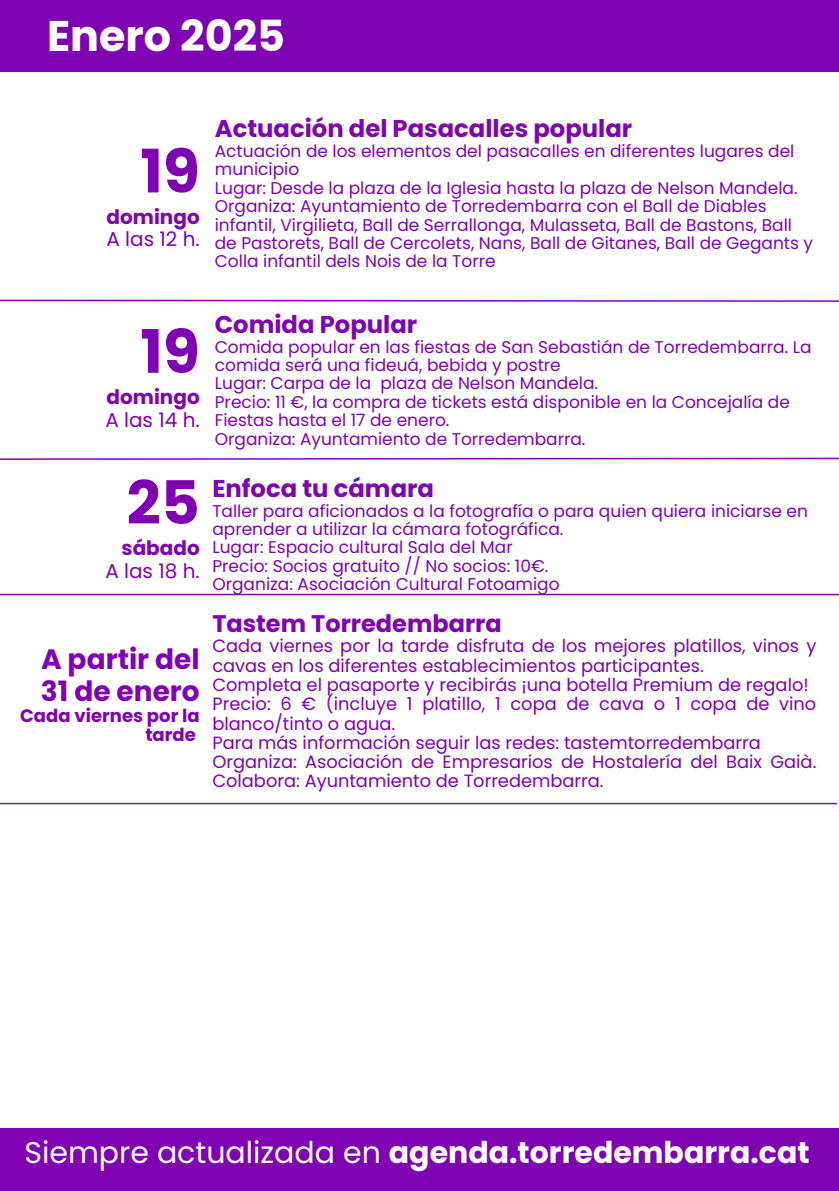
<style>
.page{position:relative;width:839px;height:1191px;background:#fff}
.page>*{position:absolute;margin:0;border:0;box-sizing:border-box;transform-origin:0 0}
.t1{font:700 60px "Poppins";color:#7f03b2}
.t2{font:700 42.8px "Poppins";color:#fff}
.t3{font:700 30px "Poppins";color:#fff}
.t4{font:700 28px/31.6px "Poppins";color:#8000b2}
.t5{font:700 24.2px "Poppins";color:#7f03b2}
.t6{font:700 24px "Poppins";color:#8000b2}
.t7{font:20px/22.4px "Poppins";color:#7f03b2}
.t8{font:700 18px/19.6px "Poppins";color:#8000b2;text-align:right}
.t9{font:17.8px/19.2px "Poppins";color:#8000b2}
.t10{font:17px/18.4px "Poppins";color:#7f03b2}
.s1{font-weight:700}
.s2{font-weight:400}
</style>
<div class="page">
<div style="left:0;top:0;width:838px;height:71px;background:#7f03b2"></div>
<hr style="left:0;top:594px;width:838px;height:1px;background:#7f03b2">
<svg style="left:0;top:457px;width:838px;height:3px"></svg>
<svg style="left:0;top:299px;width:838px;height:3px"></svg>
<hr style="left:0;top:803px;width:836px;height:1px;background:#7f03b2">
<div style="left:0;top:1128px;width:838px;height:63px;background:#7f03b2"></div>
<h1 class="t2" style="left:47px;top:6px;width:239px">Enero 2025</h1>
<p class="t1" style="left:140px;top:129px;width:61px">19</p>
<p class="t7" style="left:106px;top:206px;width:95px"><span class="s1">domingo<br></span>A las 12 h.</p>
<p class="t5" style="left:215px;top:112px;width:419px">Actuación del Pasacalles popular</p>
<p class="t10" style="left:215px;top:142px;width:581px">Actuación de los elementos del pasacalles en diferentes lugares del municipio</p>
<p class="t10" style="left:215px;top:179px;width:584px">Lugar: Desde la plaza de la Iglesia hasta la plaza de Nelson Mandela.</p>
<p class="t10" style="left:215px;top:197px;width:599px">Organiza: Ayuntamiento de Torredembarra con el Ball de Diables infantil, Virgilieta, Ball de Serrallonga, Mulasseta, Ball de Bastons, Ball de Pastorets, Ball de Cercolets, Nans, Ball de Gitanes, Ball de Gegants y Colla infantil dels Nois de la Torre</p>
<h4 class="t1" style="left:140px;top:310px;width:61px">19</h4>
<h4 class="t7" style="left:105px;top:386px;width:96px"><span class="s1">domingo<br></span>A las 14 h.</h4>
<p class="t1" style="left:126px;top:461px;width:75px">25</p>
<p class="t7" style="left:105px;top:537px;width:96px;text-align:right"><span class="s1">sábado<br></span>A las 18 h.</p>
<h4 class="t4" style="left:41px;top:644px;width:160px">A partir del<br>31 de enero</h4>
<h4 class="t8" style="left:20px;top:706px;width:181px">Cada viernes por la tarde</h4>
<p class="t5" style="left:215px;top:307px;width:204px">Comida Popular</p>
<p class="t10" style="left:215px;top:337px;width:598px">Comida popular en las fiestas de San Sebastián de Torredembarra. La comida será una fideuá, bebida y postre</p>
<p class="t10" style="left:215px;top:374px;width:385px">Lugar: Carpa de la plaza de Nelson Mandela.</p>
<p class="t10" style="left:215px;top:393px;width:576px">Precio: 11 €, la compra de tickets está disponible en la Concejalía de<br>Fiestas hasta el 17 de enero.</p>
<p class="t10" style="left:215px;top:429px;width:372px">Organiza: Ayuntamiento de Torredembarra.</p>
<h3 class="t5" style="left:212px;top:471px;width:223px">Enfoca tu cámara</h3>
<p class="t10" style="left:212px;top:501px;width:597px">Taller para aficionados a la fotografía o para quien quiera iniciarse en aprender a utilizar la cámara fotográfica.</p>
<p class="t10" style="left:212px;top:538px;width:302px">Lugar: Espacio cultural Sala del Mar</p>
<p class="t10" style="left:212px;top:557px;width:337px">Precio: Socios gratuito // No socios: 10€.</p>
<p class="t10" style="left:212px;top:575px;width:349px">Organiza: Asociación Cultural Fotoamigo</p>
<p class="t6" style="left:212px;top:606px;width:291px">Tastem Torredembarra</p>
<p class="t9" style="left:212px;top:637px;width:605px">Cada viernes por la tarde disfruta de los mejores platillos, vinos y cavas en los diferentes establecimientos participantes.</p>
<p class="t9" style="left:212px;top:675px;width:598px">Completa el pasaporte y recibirás ¡una botella Premium de regalo!</p>
<p class="t9" style="left:212px;top:694px;width:605px">Precio: 6 € (incluye 1 platillo, 1 copa de cava o 1 copa de vino blanco/tinto o agua.</p>
<p class="t9" style="left:212px;top:733px;width:550px">Para más información seguir las redes: tastemtorredembarra</p>
<p class="t9" style="left:212px;top:752px;width:605px">Organiza: Asociación de Empresarios de Hostalería del Baix Gaià.<br>Colabora: Ayuntamiento de Torredembarra.</p>
<h4 class="t3" style="left:24px;top:1132px;width:786px"><span class="s2">Siempre actualizada en</span> agenda.torredembarra.cat</h4>
</div>
